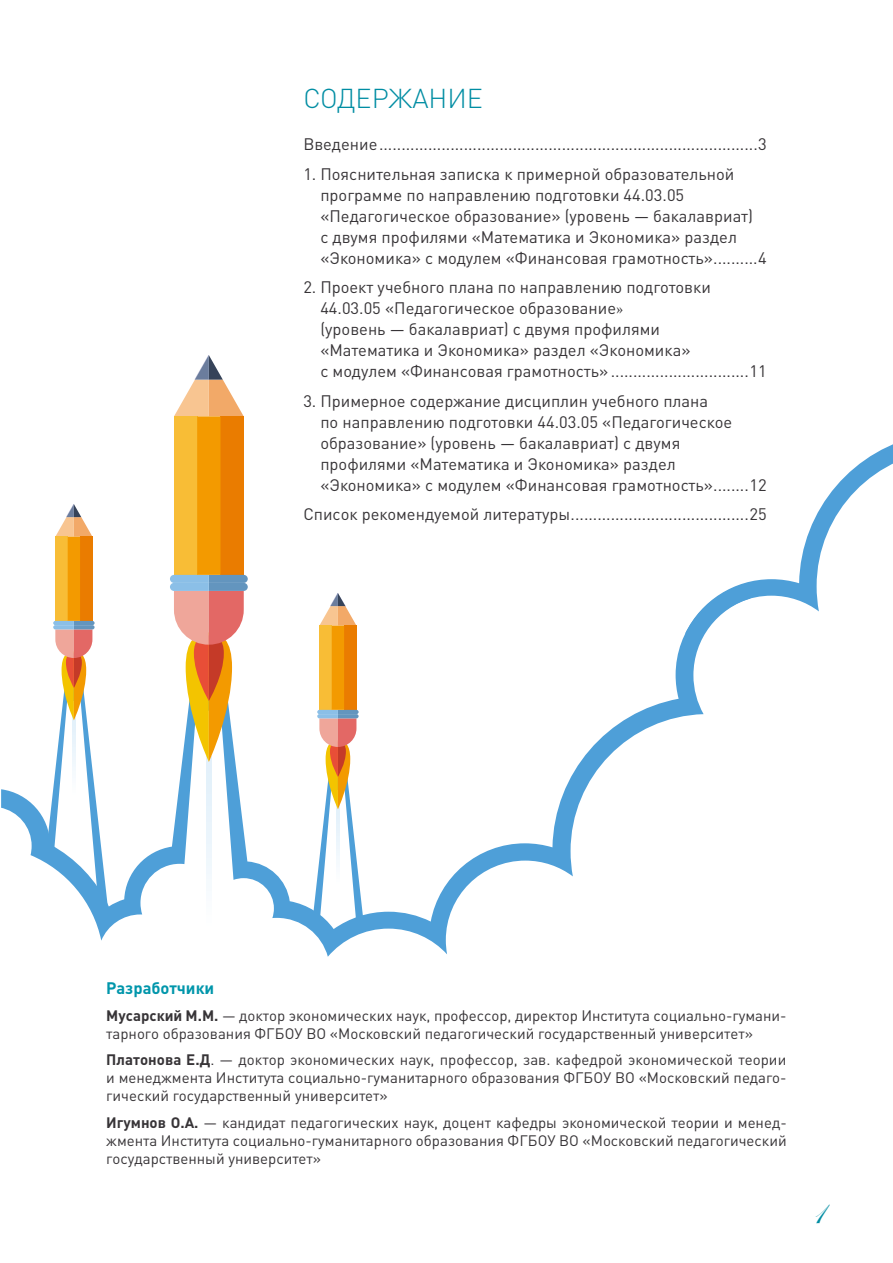
<style>
.page{position:relative;width:893px;height:1263px;background:#fff}
.page>*{position:absolute;margin:0;border:0;box-sizing:border-box;transform-origin:0 0}
.t1{font:36px "Edwardian Script ITC";color:#008da3}
.t2{font:300 27px "DIN Pro";color:#008da3}
.t3{font:16.5px/21px "DIN Pro";color:#373437}
.t4{font:700 16.5px "DIN Pro";color:#0096ab}
.t5{font:15px/26.5px "DIN Pro";color:#373437}
.s1{font-family:"Minion Pro"}
.s2{font-weight:700}
</style>
<div class="page">
<svg style="left:55px;top:504px;width:38px;height:78px"></svg>
<svg style="left:1px;top:598px;width:703px;height:359px"></svg>
<svg style="left:206px;top:762px;width:5px;height:166px"></svg>
<svg style="left:170px;top:355px;width:78px;height:407px"></svg>
<svg style="left:685px;top:444px;width:208px;height:245px"></svg>
<h2 class="t2" style="left:303px;top:80px;width:181px">СОДЕРЖАНИЕ</h2>
<p class="t3" style="left:303px;top:133px;width:465px">Введение.....................................................................................3</p>
<p class="t3" style="left:320px;top:162px;width:448px;text-indent:-17px">1. Пояснительная записка к примерной образовательной программе по направлению подготовки 44.03.05 «Педагогическое образование» (уровень — бакалавриат)<br>с двумя профилями «Математика и Экономика» раздел «Экономика» с модулем «Финансовая грамотность»..........4</p>
<p class="t3" style="left:320px;top:276px;width:448px;text-indent:-17px">2. П роект учебного плана по направлению подготовки 44.03.05 «П едагогическое образование<span class="s1">»<br></span>(уровень — бакалавриат) с двумя профилями<br>«Математика и Экономика» раздел «Экономика»<br>с модулем «Финансовая грамотность» ...............................11</p>
<p class="t3" style="left:320px;top:389px;width:448px;text-indent:-17px">3. П римерное содержание дисциплин учебного плана<br>по направлению подготовки 44.03.05 «Педагогическое образование» (уровень — бакалавриат) с двумя профилями «Математика и Экономика» раздел «Экономика» с модулем «Финансовая грамотность»........12</p>
<p class="t3" style="left:303px;top:503px;width:465px">Список рекомендуемой литературы........................................25</p>
<p class="t4" style="left:106px;top:977px;width:109px">Разработчики</p>
<p class="t5" style="left:106px;top:1006px;width:682px;line-height:18px"><span class="s2">Мусарский М.М.</span> — доктор экономических наук, профессор, директор И нститута социально-гумани&shy;тарного образования ФГБОУ</p>
<p class="t5" style="left:106px;top:1019px;width:681px;text-indent:200px">ВО «Московский педагогический государственный университет»<br><span class="s2">Платонова Е.Д</span>. — доктор экономических наук, профессор, зав. кафедрой экономической теории</p>
<p class="t5" style="left:106px;top:1064px;width:468px">и менеджмента И нститута социально-гуманитарного образования ФГБОУ</p>
<p class="t5" style="left:615px;top:1064px;width:173px">ВО «Московский педаго-</p>
<p class="t5" style="left:106px;top:1082px;width:682px">гический государственный университет»<br><span class="s2">Игумнов О.А.</span> — кандидат педагогических наук, доцент кафедры экономической теории и менед-</p>
<p class="t5" style="left:106px;top:1126px;width:412px">жмента И нститута социально-гуманитарного образования ФГБОУ</p>
<p class="t5" style="left:559px;top:1126px;width:229px">ВО «Московский педагогический</p>
<p class="t5" style="left:106px;top:1144px;width:216px">государственный университет»</p>
<h1 class="t1" style="left:808px;top:1193px;width:19px">1</h1>
</div>
